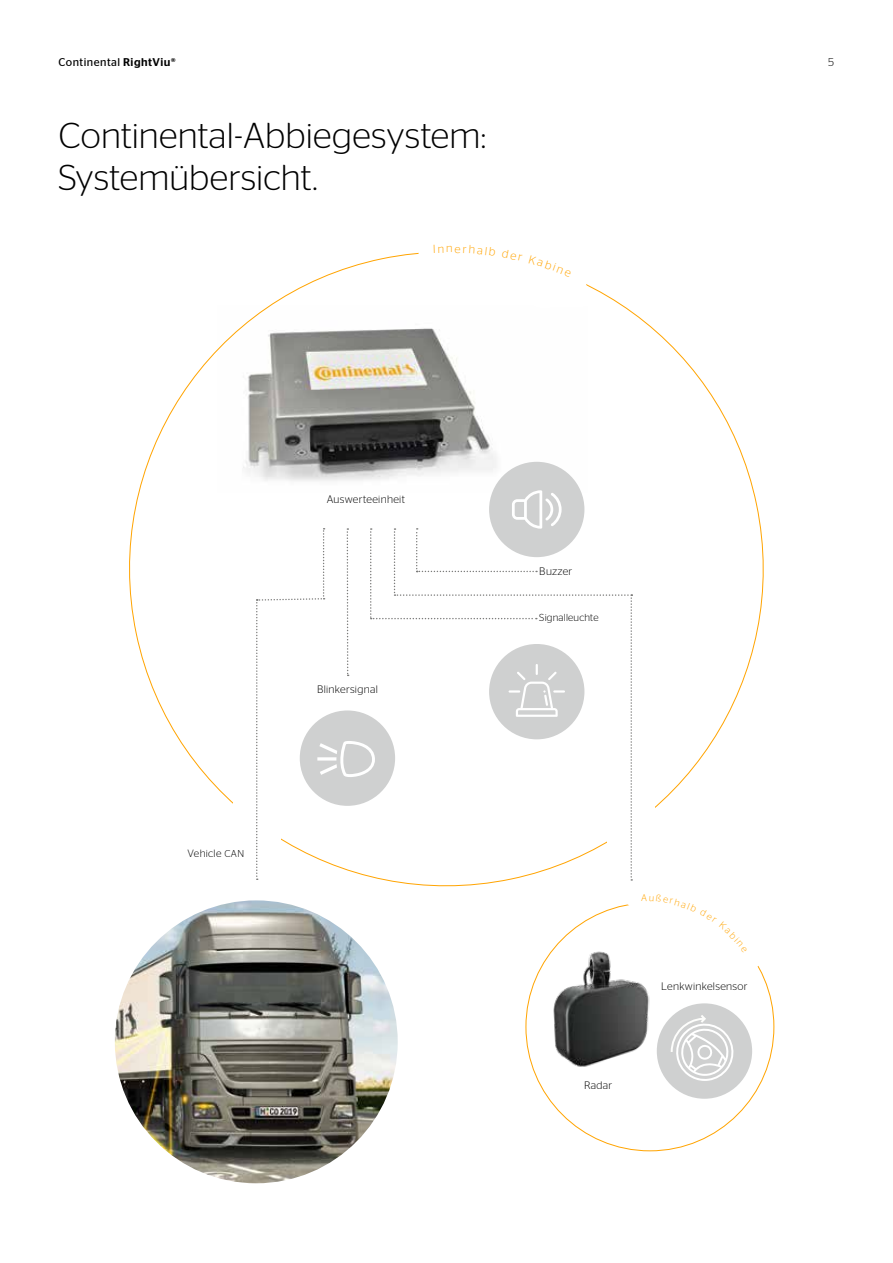
<style>
.page{position:relative;width:893px;height:1263px;background:#fff}
.page>*{position:absolute;margin:0;border:0;box-sizing:border-box;transform-origin:0 0}
.t1{font:300 36px/41.2px "Continental Stag Sans";letter-spacing:.005em;color:#000}
.t2{font:300 11.7px "Continental Stag Sans";color:#ffa400}
.t3{font:11.25px "Continental Stag Sans";letter-spacing:.045em;color:#000}
.t4{font:300 11.25px "Continental Stag Sans";color:#000}
.t5{font:300 10.95px "Continental Stag Sans";letter-spacing:.03em;color:#000}
.t6{font:300 10.65px "Continental Stag Sans";letter-spacing:.025em;color:#000}
.t7{font:300 10.2px "Continental Stag Sans";letter-spacing:.02em;color:#000}
.s1{font-weight:500}
.s2{font-size:9.9px}
</style>
<div class="page">
<img style="left:115px;top:900px;width:283px;height:283px;border-radius:141px">
<img style="left:525px;top:973px;width:153px;height:112px">
<svg style="left:129px;top:253px;width:625px;height:662px"></svg>
<div style="left:233px;top:796px;width:48px;height:56px;background:#fff"></div>
<div style="left:489px;top:462px;width:95px;height:95px;background:#cfd0d0;border-radius:50%"></div>
<div style="left:657px;top:1003px;width:95px;height:96px;background:#cfd0d0;border-radius:50%"></div>
<svg style="left:671px;top:1015px;width:62px;height:66px"></svg>
<svg style="left:256px;top:490px;width:508px;height:483px"></svg>
<svg style="left:416px;top:252px;width:190px;height:58px"></svg>
<p class="t3" style="left:58px;top:56px;width:119px">Continental <span class="s1">RightViu®</span></p>
<h1 class="t1" style="left:58px;top:115px;width:429px">Continental-Abbiegesystem:<br>Systemübersicht.</h1>
<p class="t2" style="left:446px;top:242px;width:8px">n</p>
<p class="t4" style="left:828px;top:56px;width:8px">5</p>
<p class="t6" style="left:188px;top:847px;width:58px">Vehicle <span class="s2">CAN</span></p>
<p class="t5" style="left:327px;top:493px;width:80px">Auswerteeinheit</p>
<p class="t5" style="left:317px;top:683px;width:62px">Blinkersignal</p>
<p class="t5" style="left:539px;top:565px;width:35px">Buzzer</p>
<p class="t7" style="left:539px;top:612px;width:61px">Signalleuchte</p>
<p class="t5" style="left:584px;top:1079px;width:30px">Radar</p>
<p class="t5" style="left:661px;top:980px;width:88px">Lenkwinkelsensor</p>
</div>
